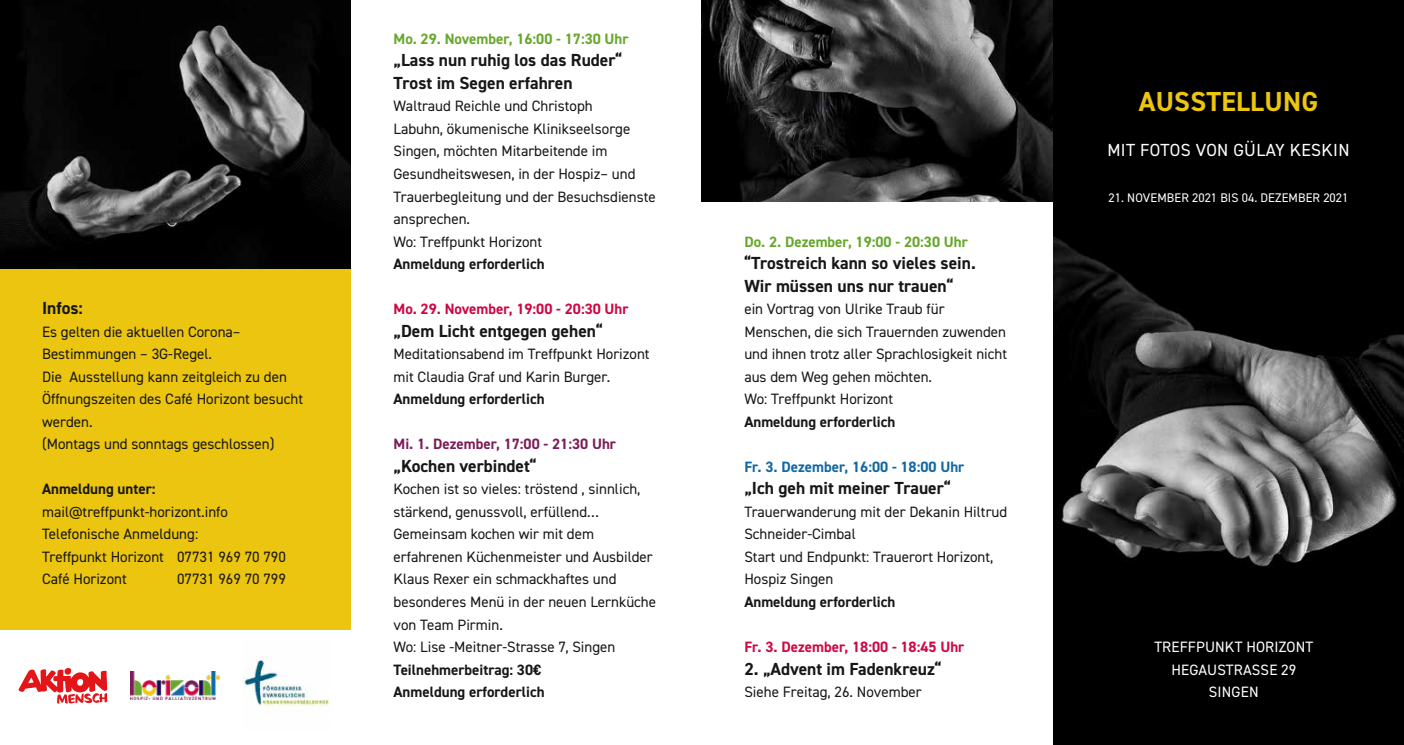
<style>
.page{position:relative;width:1404px;height:745px;background:#fff}
.page>*{position:absolute;margin:0;border:0;box-sizing:border-box;transform-origin:0 0}
.t1{font:700 27.5px "DIN2014";letter-spacing:.01em;color:#ebc510}
.t2{font:700 17.5px/22.5px "DIN2014";color:#181716}
.t3{font:17.5px "DIN2014";letter-spacing:.02em;color:#fff}
.t4{font:15px/22.5px "DIN2014";color:#181716}
.t5{font:700 15px/22.5px "DIN2014";color:#181716}
.t6{font:700 15px "DIN2014";color:#67a72c}
.t7{font:700 15px "DIN2014";color:#cd0843}
.t8{font:15px/22.5px "DIN2014";letter-spacing:.01em;color:#fff;text-align:center}
.t9{font:700 15px "DIN2014";color:#1168a2}
.t10{font:700 15px "DIN2014";color:#7c1d59}
.t11{font:12.5px "DIN2014";letter-spacing:.01em;color:#fff}
</style>
<div class="page">
<img style="left:0;top:0;width:351px;height:269px">
<img style="left:701px;top:0;width:351px;height:201px">
<img style="left:1052px;top:0;width:351px;height:744px">
<div style="left:0;top:269px;width:351px;height:360px;background:#ebc510"></div>
<svg style="left:18px;top:668px;width:89px;height:35px"></svg>
<img style="left:131px;top:671px;width:88px;height:28px">
<img style="left:243px;top:656px;width:87px;height:58px">
<p class="t2" style="left:42px;top:296px;width:42px">Infos:</p>
<p class="t4" style="left:42px;top:320px;width:262px">Es gelten die aktuellen Corona–<br>Bestimmungen – 3G-Regel.<br>Die Ausstellung kann zeitgleich zu den<br>Öffnungszeiten des Café Horizont besucht werden.<br>(Montags und sonntags geschlossen)</p>
<p class="t5" style="left:42px;top:477px;width:115px">Anmeldung unter:</p>
<p class="t4" style="left:42px;top:500px;width:245px">mail@treffpunkt-horizont.info<br>Telefonische Anmeldung:<br>Treffpunkt Horizont 07731 969 70 790<br>Café Horizont</p>
<p class="t4" style="left:177px;top:567px;width:110px">07731 969 70 799</p>
<p class="t6" style="left:393px;top:29px;width:237px">Mo. 29. November, 16:00 - 17:30 Uhr</p>
<p class="t2" style="left:393px;top:49px;width:230px">„Lass nun ruhig los das Ruder“<br>Trost im Segen erfahren</p>
<p class="t4" style="left:393px;top:95px;width:264px">Waltraud Reichle und Christoph<br>Labuhn, ökumenische Klinikseelsorge<br>Singen, möchten Mitarbeitende im<br>Gesundheitswesen, in der Hospiz– und<br>Trauerbegleitung und der Besuchsdienste ansprechen.<br>Wo: Treffpunkt Horizont</p>
<p class="t5" style="left:393px;top:252px;width:152px">Anmeldung erforderlich</p>
<p class="t7" style="left:393px;top:299px;width:237px">Mo. 29. November, 19:00 - 20:30 Uhr</p>
<p class="t2" style="left:393px;top:319px;width:211px">„Dem Licht entgegen gehen“</p>
<p class="t4" style="left:393px;top:342px;width:257px">Meditationsabend im Treffpunkt Horizont mit Claudia Graf und Karin Burger.</p>
<p class="t5" style="left:393px;top:387px;width:152px">Anmeldung erforderlich</p>
<p class="t10" style="left:393px;top:434px;width:224px">Mi. 1. Dezember, 17:00 - 21:30 Uhr</p>
<p class="t2" style="left:393px;top:454px;width:144px">„Kochen verbindet“</p>
<p class="t4" style="left:393px;top:477px;width:264px">Kochen ist so vieles: tröstend , sinnlich, stärkend, genussvoll, erfüllend… Gemeinsam kochen wir mit dem erfahrenen Küchenmeister und Ausbilder Klaus Rexer ein schmackhaftes und besonderes Menü in der neuen Lernküche von Team Pirmin.<br>Wo: Lise -Meitner-Strasse 7, Singen</p>
<p class="t5" style="left:393px;top:657px;width:152px">Teilnehmerbeitrag: 30€<br>Anmeldung erforderlich</p>
<p class="t6" style="left:744px;top:231px;width:225px">Do. 2. Dezember, 19:00 - 20:30 Uhr</p>
<p class="t2" style="left:744px;top:251px;width:233px">“Trostreich kann so vieles sein.<br>Wir müssen uns nur trauen“</p>
<p class="t4" style="left:744px;top:297px;width:264px">ein Vortrag von Ulrike Traub für Menschen, die sich Trauernden zuwenden und ihnen trotz aller Sprachlosigkeit nicht aus dem Weg gehen möchten.<br>Wo: Treffpunkt Horizont</p>
<p class="t5" style="left:744px;top:410px;width:152px">Anmeldung erforderlich</p>
<p class="t9" style="left:744px;top:456px;width:221px">Fr. 3. Dezember, 16:00 - 18:00 Uhr</p>
<p class="t2" style="left:744px;top:476px;width:208px">„Ich geh mit meiner Trauer“</p>
<p class="t4" style="left:744px;top:500px;width:264px">Trauerwanderung mit der Dekanin Hiltrud<br>Schneider-Cimbal<br>Start und Endpunkt: Trauerort Horizont,<br>Hospiz Singen</p>
<p class="t5" style="left:744px;top:590px;width:152px">Anmeldung erforderlich</p>
<p class="t7" style="left:744px;top:636px;width:221px">Fr. 3. Dezember, 18:00 - 18:45 Uhr</p>
<p class="t2" style="left:744px;top:656px;width:199px">2. „Advent im Fadenkreuz“</p>
<p class="t4" style="left:744px;top:680px;width:179px">Siehe Freitag, 26. November</p>
<h1 class="t1" style="left:1138px;top:83px;width:181px">AUSSTELLUNG</h1>
<p class="t3" style="left:1107px;top:139px;width:243px">MIT FOTOS VON GÜLAY KESKIN</p>
<p class="t11" style="left:1108px;top:189px;width:241px">21. NOVEMBER 2021 BIS 04. DEZEMBER 2021</p>
<p class="t8" style="left:1154px;top:635px;width:160px">TREFFPUNKT HORIZONT<br>HEGAUSTRASSE 29<br>SINGEN</p>
</div>
